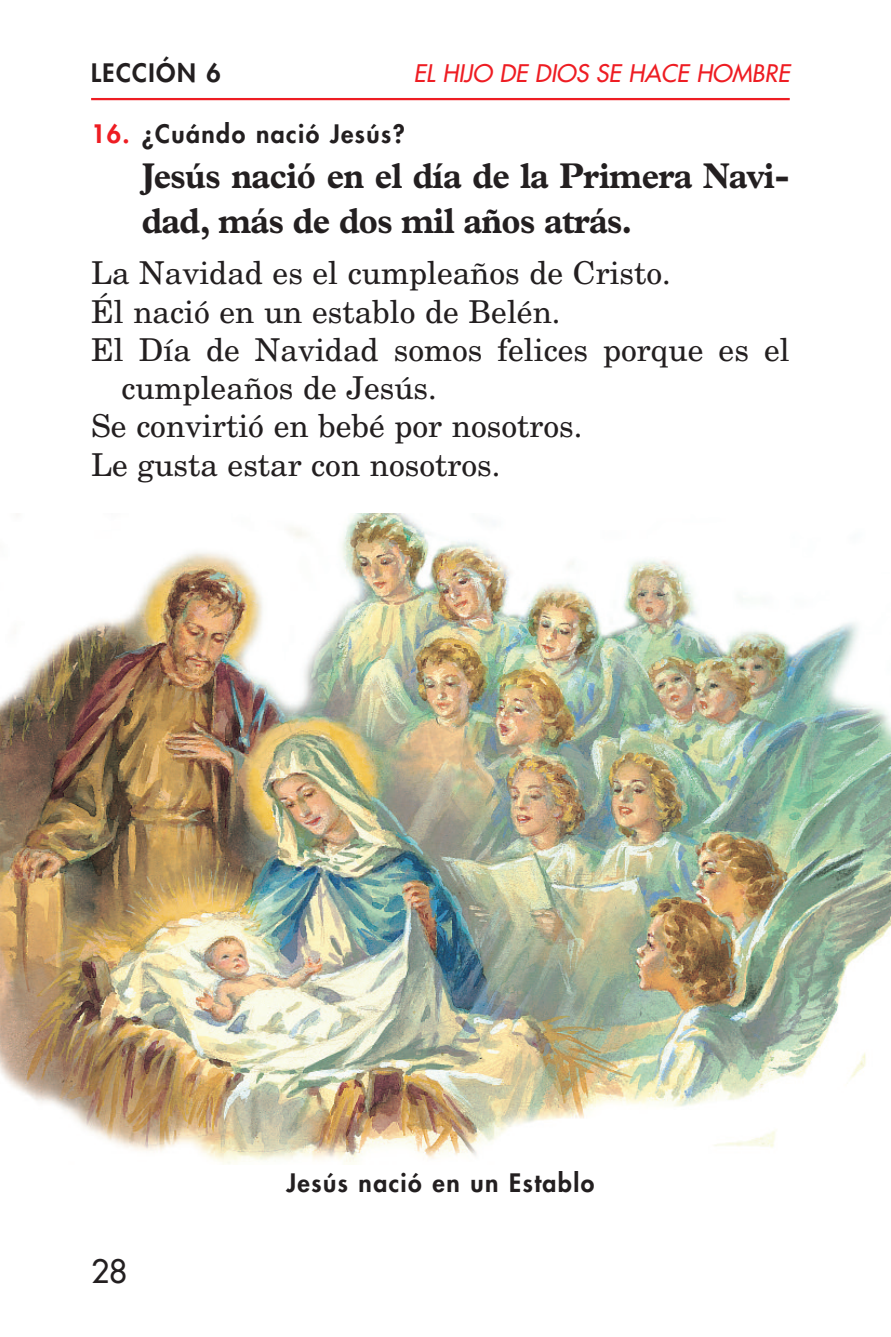
<style>
.page{position:relative;width:891px;height:1337px;background:#fff}
.page>*{position:absolute;margin:0;border:0;box-sizing:border-box;transform-origin:0 0}
.t1{font:700 36px/45px "Plantin";letter-spacing:-.02em;color:#231f20;scale:.93 1}
.t2{font:31.5px "New Century Schlbk";color:#231f20}
.t3{font:31.5px "Futura";color:#231f20}
.t4{font:800 24.75px "Futura";letter-spacing:.06em;color:#231f20}
.t5{font:italic 23.62px "Futura";color:#ee1d23}
.s1{color:#ee1d23}
</style>
<div class="page">
<img style="left:0;top:513px;width:890px;height:651px">
<hr style="left:91px;top:98px;width:699px;height:2px;background:#ee1d23">
<p class="t4" style="left:91px;top:61px;width:131px">LECCIÓN 6</p>
<p class="t5" style="left:414px;top:61px;width:378px">EL HIJO DE DIOS SE HACE HOMBRE</p>
<p class="t4" style="left:91px;top:121px;width:315px"><span class="s1">16.</span> ¿Cuándo nació Jesús?</p>
<p class="t1" style="left:142px;top:156px;width:698px">Jesús nació en el día de la Primera Navi&shy;dad, más de dos mil años atrás.</p>
<p class="t2" style="left:91px;top:255px;width:581px">La Navidad es el cumpleaños de Cristo.</p>
<p class="t2" style="left:91px;top:293px;width:471px">Él nació en un establo de Belén.</p>
<p class="t2" style="left:91px;top:331px;width:700px">El Día de Navidad somos felices porque es el</p>
<p class="t2" style="left:121px;top:370px;width:317px">cumpleaños de Jesús.</p>
<p class="t2" style="left:91px;top:408px;width:493px">Se convirtió en bebé por nosotros.</p>
<p class="t2" style="left:91px;top:446px;width:411px">Le gusta estar con nosotros.</p>
<p class="t3" style="left:91px;top:1255px;width:38px">28</p>
<p class="t4" style="left:287px;top:1170px;width:309px">Jesús nació en un Establo</p>
</div>
